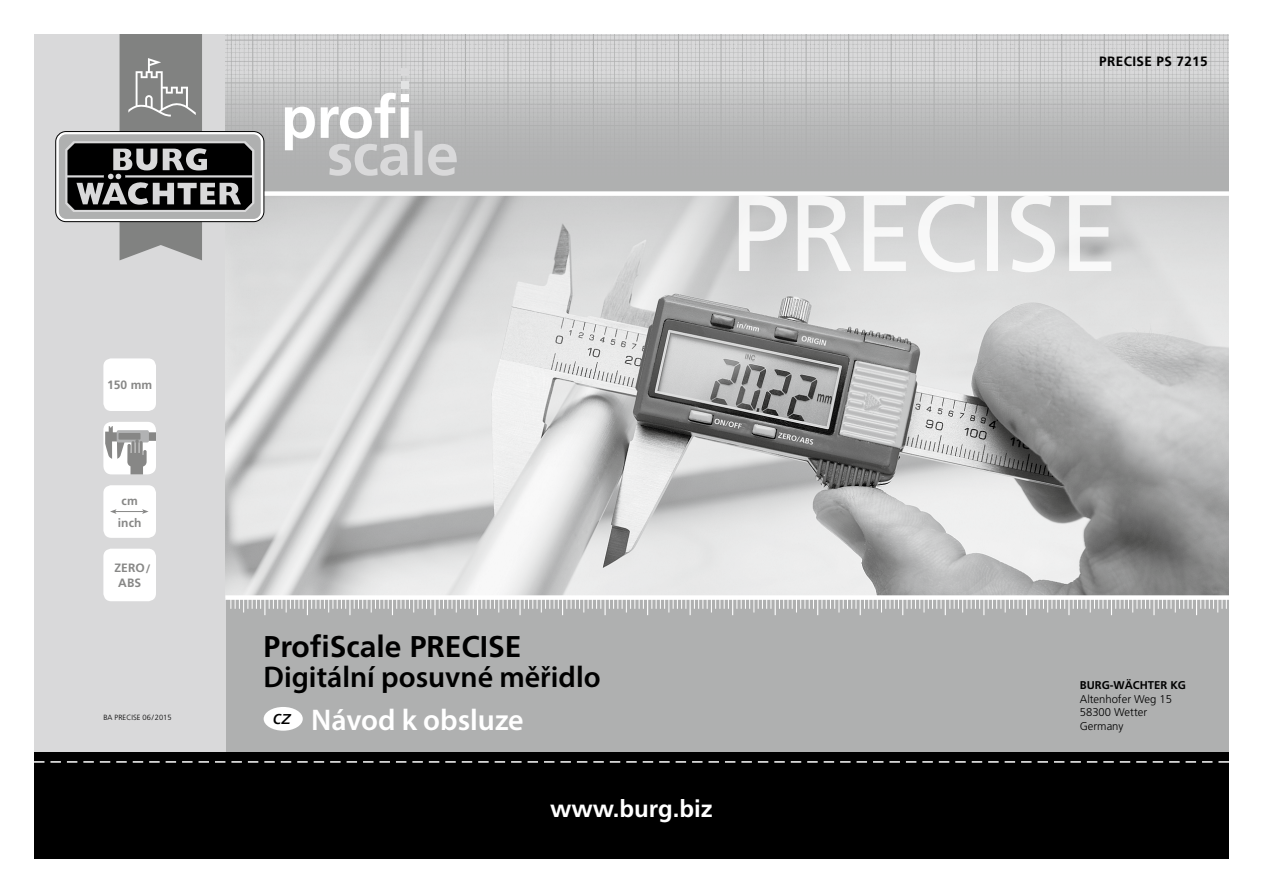
<style>
.page{position:relative;width:1263px;height:893px;background:#fff}
.page>*{position:absolute;margin:0;border:0;box-sizing:border-box;transform-origin:0 0}
.t1{font:107.85px "Frutiger";letter-spacing:-.01em;color:#fff}
.t2{font:600 30px/42.8px "Myriad Pro";color:#000}
.t3{font:700 30px "Frutiger";color:#000}
.t4{font:700 24px "Frutiger";color:#fff}
.t5{font:700 13.5px "Frutiger";letter-spacing:.03em;color:#000}
.t6{font:700 12px/14.4px "Frutiger";color:#878786;text-align:center}
.t7{font:300 11.25px/13.5px "Frutiger";color:#000}
.t8{font:700 11.25px "Frutiger";color:#000}
.t9{font:300 7.5px "Frutiger";color:#000}
.s1{color:#fff}
</style>
<div class="page">
<div style="left:225px;top:597px;width:1004px;height:156px;background:#afb0b0"></div>
<div style="left:34px;top:34px;width:191px;height:825px;background:#d9d9da"></div>
<img style="left:254px;top:34px;width:975px;height:157px">
<div style="left:34px;top:753px;width:1195px;height:106px;background:#000"></div>
<svg style="left:225px;top:196px;width:1004px;height:399px;background:#c7c7c7"></svg>
<svg style="left:34px;top:761px;width:1195px;height:2px"></svg>
<svg style="left:231px;top:600px;width:996px;height:15px"></svg>
<div style="left:401px;top:81px;width:8px;height:8px;background:#e2e3e3"></div>
<div style="left:401px;top:68px;width:8px;height:8px;background:#d9d9da"></div>
<svg style="left:285px;top:93px;width:172px;height:83px"></svg>
<div style="left:225px;top:595px;width:1004px;height:5px;background:#fff"></div>
<div style="left:264px;top:707px;width:39px;height:24px;background:#fff;border-radius:50%"></div>
<div style="left:59px;top:134px;width:202px;height:85px;background:#afb0b0;border-radius:7px"></div>
<svg style="left:65px;top:34px;width:189px;height:226px"></svg>
<div style="left:103px;top:549px;width:53px;height:52px;background:#fff;border-radius:8px"></div>
<div style="left:103px;top:485px;width:53px;height:53px;background:#fff;border-radius:8px"></div>
<svg style="left:110px;top:509px;width:39px;height:5px"></svg>
<div style="left:103px;top:422px;width:53px;height:52px;background:#fff;border-radius:8px"></div>
<svg style="left:105px;top:426px;width:51px;height:48px"></svg>
<div style="left:103px;top:358px;width:53px;height:53px;background:#fff;border-radius:8px"></div>
<p class="t6" style="left:107px;top:378px;width:46px">150 mm</p>
<p class="t6" style="left:118px;top:490px;width:25px;line-height:22.4px">cm inch</p>
<p class="t6" style="left:115px;top:561px;width:37px">ZERO/<br>ABS</p>
<p class="t9" style="left:103px;top:713px;width:70px">BA PRECISE 06/2015</p>
<p class="t5" style="left:1099px;top:53px;width:110px">PRECISE PS 7215</p>
<h1 class="t1" style="left:730px;top:170px;width:391px">PRECISE</h1>
<p class="t3" style="left:264px;top:629px;width:259px">ProfiScale PRECISE</p>
<p class="t2" style="left:273px;top:655px;width:329px;text-indent:-9px">Digitální posuvné měřidlo <sup>cz</sup> <span class="s1">Návod k obsluze</span></p>
<p class="t4" style="left:550px;top:795px;width:164px">www.burg.biz</p>
<p class="t8" style="left:1080px;top:679px;width:108px">BURG-WÄCHTER KG</p>
<p class="t7" style="left:1080px;top:692px;width:94px">Altenhofer Weg 15<br>58300 Wetter<br>Germany</p>
</div>
